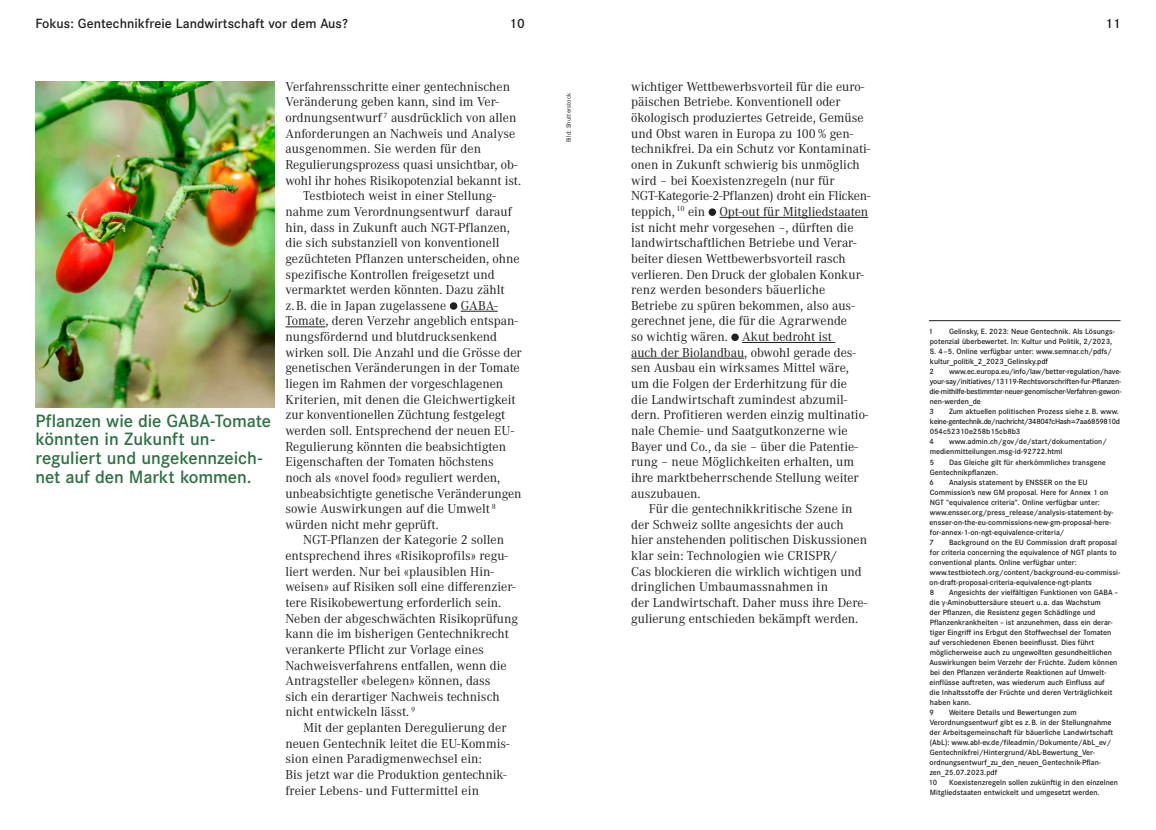
<style>
.page{position:relative;width:1156px;height:830px;background:#fff}
.page>*{position:absolute;margin:0;border:0;box-sizing:border-box;transform-origin:0 0}
.t1{font:500 17.5px/18.8px "Corporate S";letter-spacing:-.005em;color:#2d7143}
.t2{font:13.5px/15.6px "Corporate A";color:#231f20}
.t3{font:500 13.12px "Corporate S";letter-spacing:.005em;color:#231f20}
.t4{font:500 7.5px/10px "Corporate S";color:#231f20}
.t5{font:500 7.5px/10px "Corporate S";letter-spacing:-.02em;color:#231f20}
.t6{font:6.25px "Corporate S";letter-spacing:.02em;color:#231f20}
.s1{font-family:"Helvetica Neue";font-weight:400}
</style>
<div class="page">
<hr style="left:460px;top:311px;width:37px;height:1px;background:#231f20">
<hr style="left:285px;top:326px;width:40px;height:1px;background:#231f20">
<div style="left:449px;top:302px;width:8px;height:7px;background:#231f20;border-radius:50%"></div>
<hr style="left:719px;top:217px;width:149px;height:1px;background:#231f20">
<hr style="left:742px;top:342px;width:93px;height:1px;background:#231f20">
<hr style="left:631px;top:358px;width:113px;height:1px;background:#231f20">
<div style="left:708px;top:208px;width:8px;height:8px;background:#231f20;border-radius:50%"></div>
<div style="left:731px;top:333px;width:7px;height:8px;background:#231f20;border-radius:50%"></div>
<hr style="left:928px;top:320px;width:192px;height:1px;background:#231f20">
<img style="left:35px;top:81px;width:240px;height:326px">
<p class="t3" style="left:35px;top:15px;width:314px">Fokus: Gentechnikfreie Landwirtschaft vor dem Aus?</p>
<p class="t3" style="left:509px;top:15px;width:17px">10</p>
<p class="t3" style="left:1104px;top:15px;width:17px">11</p>
<p class="t1" style="left:35px;top:411px;width:237px">Pflanzen wie die GABA-Tomate könnten in Zukunft un&shy;reguliert und ungekennzeich&shy;net auf den Markt kommen.</p>
<p class="t2" style="left:285px;top:79px;width:226px">Verfahrensschritte einer gentechnischen</p>
<p class="t2" style="left:285px;top:94px;width:215px">Veränderung geben kann, sind im Ver-</p>
<p class="t2" style="left:285px;top:110px;width:232px">ordnungsentwurf <sup>7</sup> ausdrücklich von allen</p>
<p class="t2" style="left:285px;top:126px;width:231px">Anforderungen an Nachweis und Analyse</p>
<p class="t2" style="left:285px;top:141px;width:197px">ausgenommen. Sie werden für den</p>
<p class="t2" style="left:285px;top:157px;width:233px">Regulierungsprozess quasi unsichtbar, ob-</p>
<p class="t2" style="left:285px;top:173px;width:237px">wohl ihr hohes Risikopotenzial bekannt ist.</p>
<p class="t2" style="left:303px;top:188px;width:194px">Testbiotech weist in einer Stellung-</p>
<p class="t2" style="left:285px;top:204px;width:228px">nahme zum Verordnungsentwurf darauf</p>
<p class="t2" style="left:285px;top:219px;width:226px">hin, dass in Zukunft auch NGT-Pflanzen,</p>
<p class="t2" style="left:285px;top:235px;width:215px">die sich substanziell von konventionell</p>
<p class="t2" style="left:285px;top:251px;width:236px">gezüchteten Pflanzen unterscheiden, ohne</p>
<p class="t2" style="left:285px;top:266px;width:210px">spezifische Kontrollen freigesetzt und</p>
<p class="t2" style="left:285px;top:282px;width:220px">vermarktet werden könnten. Dazu zählt</p>
<p class="t2" style="left:285px;top:298px;width:214px">z.B. die in Japan zugelassene GABA-</p>
<p class="t2" style="left:285px;top:313px;width:234px">Tomate, deren Verzehr angeblich entspan-</p>
<p class="t2" style="left:285px;top:329px;width:213px">nungsfördernd und blutdrucksenkend</p>
<p class="t2" style="left:285px;top:344px;width:238px">wirken soll. Die Anzahl und die Grösse der</p>
<p class="t2" style="left:285px;top:360px;width:236px">genetischen Veränderungen in der Tomate</p>
<p class="t2" style="left:285px;top:376px;width:219px">liegen im Rahmen der vorgeschlagenen</p>
<p class="t2" style="left:285px;top:391px;width:232px">Kriterien, mit denen die Gleichwertigkeit</p>
<p class="t2" style="left:285px;top:407px;width:221px">zur konventionellen Züchtung festgelegt</p>
<p class="t2" style="left:285px;top:423px;width:230px">werden soll. Entsprechend der neuen EU-</p>
<p class="t2" style="left:285px;top:438px;width:222px">Regulierung könnten die beabsichtigten</p>
<p class="t2" style="left:285px;top:454px;width:210px">Eigenschaften der Tomaten höchstens</p>
<p class="t2" style="left:285px;top:469px;width:216px">noch als «novel food» reguliert werden,</p>
<p class="t2" style="left:285px;top:485px;width:238px">unbeabsichtigte genetische Veränderungen</p>
<p class="t2" style="left:285px;top:501px;width:212px">sowie Auswirkungen auf die Umwelt <sup>8</sup></p>
<p class="t2" style="left:285px;top:516px;width:155px">würden nicht mehr geprüft.</p>
<p class="t2" style="left:303px;top:532px;width:202px">NGT-Pflanzen der Kategorie 2 sollen</p>
<p class="t2" style="left:285px;top:548px;width:224px">entsprechend ihres «Risikoprofils» regu-</p>
<p class="t2" style="left:285px;top:563px;width:210px">liert werden. Nur bei «plausiblen Hin-</p>
<p class="t2" style="left:285px;top:579px;width:232px">weisen» auf Risiken soll eine differenzier-</p>
<p class="t2" style="left:285px;top:594px;width:217px">tere Risikobewertung erforderlich sein.</p>
<p class="t2" style="left:285px;top:610px;width:234px">Neben der abgeschwächten Risikoprüfung</p>
<p class="t2" style="left:285px;top:626px;width:225px">kann die im bisherigen Gentechnikrecht</p>
<p class="t2" style="left:285px;top:641px;width:200px">verankerte Pflicht zur Vorlage eines</p>
<p class="t2" style="left:285px;top:657px;width:223px">Nachweisverfahrens entfallen, wenn die</p>
<p class="t2" style="left:285px;top:673px;width:207px">Antragsteller «belegen» können, dass</p>
<p class="t2" style="left:285px;top:688px;width:215px">sich ein derartiger Nachweis technisch</p>
<p class="t2" style="left:285px;top:704px;width:131px">nicht entwickeln lässt. <sup>9</sup></p>
<p class="t2" style="left:303px;top:719px;width:205px">Mit der geplanten Deregulierung der</p>
<p class="t2" style="left:285px;top:735px;width:226px">neuen Gentechnik leitet die EU-Kommis-</p>
<p class="t2" style="left:285px;top:751px;width:198px">sion einen Paradigmenwechsel ein:</p>
<p class="t2" style="left:285px;top:766px;width:223px">Bis jetzt war die Produktion gentechnik-</p>
<p class="t2" style="left:285px;top:782px;width:195px">freier Lebens- und Futtermittel ein</p>
<p class="t6" style="left:565px;top:142px;width:51px;rotate:-90deg">Bild: Shutterstock</p>
<p class="t2" style="left:631px;top:79px;width:241px">wichtiger Wettbewerbsvorteil für die euro&shy;päischen Betriebe. Konventionell oder ökologisch produziertes Getreide, Gemüse und Obst waren in Europa zu 100 % gen&shy;technikfrei. Da ein Schutz vor Kontaminati&shy;onen in Zukunft schwierig bis unmöglich wird – bei Koexistenzregeln (nur für NGT-Kategorie-2-Pflanzen) droht ein Flicken&shy;teppich, <sup>10</sup> ein Opt-out für Mitgliedstaaten ist nicht mehr vorgesehen –, dürften die landwirtschaftlichen Betriebe und Verar&shy;beiter diesen Wettbewerbsvorteil rasch verlieren. Den Druck der globalen Konkur&shy;renz werden besonders bäuerliche Betriebe zu spüren bekommen, also aus&shy;gerechnet jene, die für die Agrarwende<br>so wichtig wären. Akut bedroht ist<br>auch der Biolandbau, obwohl gerade des&shy;sen Ausbau ein wirksames Mittel wäre,<br>um die Folgen der Erderhitzung für die<br>die Landwirtschaft zumindest abzumil&shy;dern. Profitieren werden einzig multinatio&shy;nale Chemie- und Saatgutkonzerne wie Bayer und Co., da sie – über die Patentie&shy;rung – neue Möglichkeiten erhalten, um ihre marktbeherrschende Stellung weiter auszubauen.</p>
<p class="t2" style="left:631px;top:501px;width:237px;text-indent:18px">Für die gentechnikkritische Szene in der Schweiz sollte angesichts der auch hier anstehenden politischen Diskussionen klar sein: Technologien wie CRISPR/<br>Cas blockieren die wirklich wichtigen und dringlichen Umbaumassnahmen in<br>der Landwirtschaft. Daher muss ihre Dere&shy;gulierung entschieden bekämpft werden.</p>
<p class="t4" style="left:928px;top:327px;width:6px">1</p>
<p class="t4" style="left:929px;top:327px;width:186px;text-indent:20px">Gelinsky, E. 2023: Neue Gentechnik. Als Lösungs&shy;potenzial überbewertet. In: Kultur und Politik, 2/2023, S. 4–5. Online verfügbar unter: www.semnar.ch/pdfs/ kultur_politik_2_2023_Gelinsky.pdf<br>2</p>
<p class="t5" style="left:929px;top:367px;width:193px;text-indent:20px">www.ec.europa.eu/info/law/better-regulation/have&shy;your-say/initiatives/13119-Rechtsvorschriften-fur-Pflanzen&shy;die-mithilfe-bestimmter-neuer-genomischer-Verfahren-gewon&shy;nen-werden_de<br>3</p>
<p class="t4" style="left:929px;top:407px;width:192px;text-indent:20px">Zum aktuellen politischen Prozess siehe z.B. www. keine-gentechnik.de/nachricht/34804?cHash=7aa6859810d 054c52310e258b15cb8b3<br>4</p>
<p class="t4" style="left:929px;top:437px;width:179px;text-indent:19px">www.admin.ch/gov/de/start/dokumentation/ medienmitteilungen.msg-id-92722.html<br>5</p>
<p class="t4" style="left:929px;top:457px;width:178px;text-indent:20px">Das Gleiche gilt für «herkömmliche» transgene<br>Gentechnikpflanzen.<br>6</p>
<p class="t4" style="left:929px;top:477px;width:186px;text-indent:20px">Analysis statement by ENSSER on the EU Commission’s new GM proposal. Here for Annex 1 on NGT “equivalence criteria”. Online verfügbar unter: www.ensser.org/press_release/analysis-statement-by&shy;ensser-on-the-eu-commissions-new-gm-proposal-here&shy;for-annex-1-on-ngt-equivalence-criteria/<br>7</p>
<p class="t4" style="left:929px;top:537px;width:192px;text-indent:19px">Background on the EU Commission draft proposal for criteria concerning the equivalence of NGT plants to conventional plants. Online verfügbar unter: www.testbiotech.org/content/background-eu-commissi&shy;on-draft-proposal-criteria-equivalence-ngt-plants<br>8</p>
<p class="t4" style="left:929px;top:586px;width:190px;text-indent:20px">Angesichts der vielfältigen Funktionen von GABA – die <span class="s1">γ</span>-Aminobuttersäure steuert u.a. das Wachstum<br>der Pflanzen, die Resistenz gegen Schädlinge und Pflanzenkrankheiten – ist anzunehmen, dass ein derar&shy;tiger Eingriff ins Erbgut den Stoffwechsel der Tomaten auf verschiedenen Ebenen beeinflusst. Dies führt möglicherweise auch zu ungewollten gesundheitlichen Auswirkungen beim Verzehr der Früchte. Zudem können bei den Pflanzen veränderte Reaktionen auf Umwelt&shy;einflüsse auftreten, was wiederum auch Einfluss auf<br>die Inhaltsstoffe der Früchte und deren Verträglichkeit haben kann.<br>9</p>
<p class="t4" style="left:928px;top:706px;width:186px;text-indent:21px">Weitere Details und Bewertungen zum Verordnungsentwurf gibt es z.B. in der Stellungnahme der Arbeitsgemeinschaft für bäuerliche Landwirtschaft (AbL): www.abl-ev.de/fileadmin/Dokumente/AbL_ev/ Gentechnikfrei/Hintergrund/AbL-Bewertung_Ver&shy;ordnungsentwurf_zu_den_neuen_Gentechnik-Pflan&shy;zen_25.07.2023.pdf<br>10</p>
<p class="t4" style="left:929px;top:776px;width:190px;text-indent:19px">Koexistenzregeln sollen zukünftig in den einzelnen<br>Mitgliedstaaten entwickelt und umgesetzt werden.</p>
</div>
